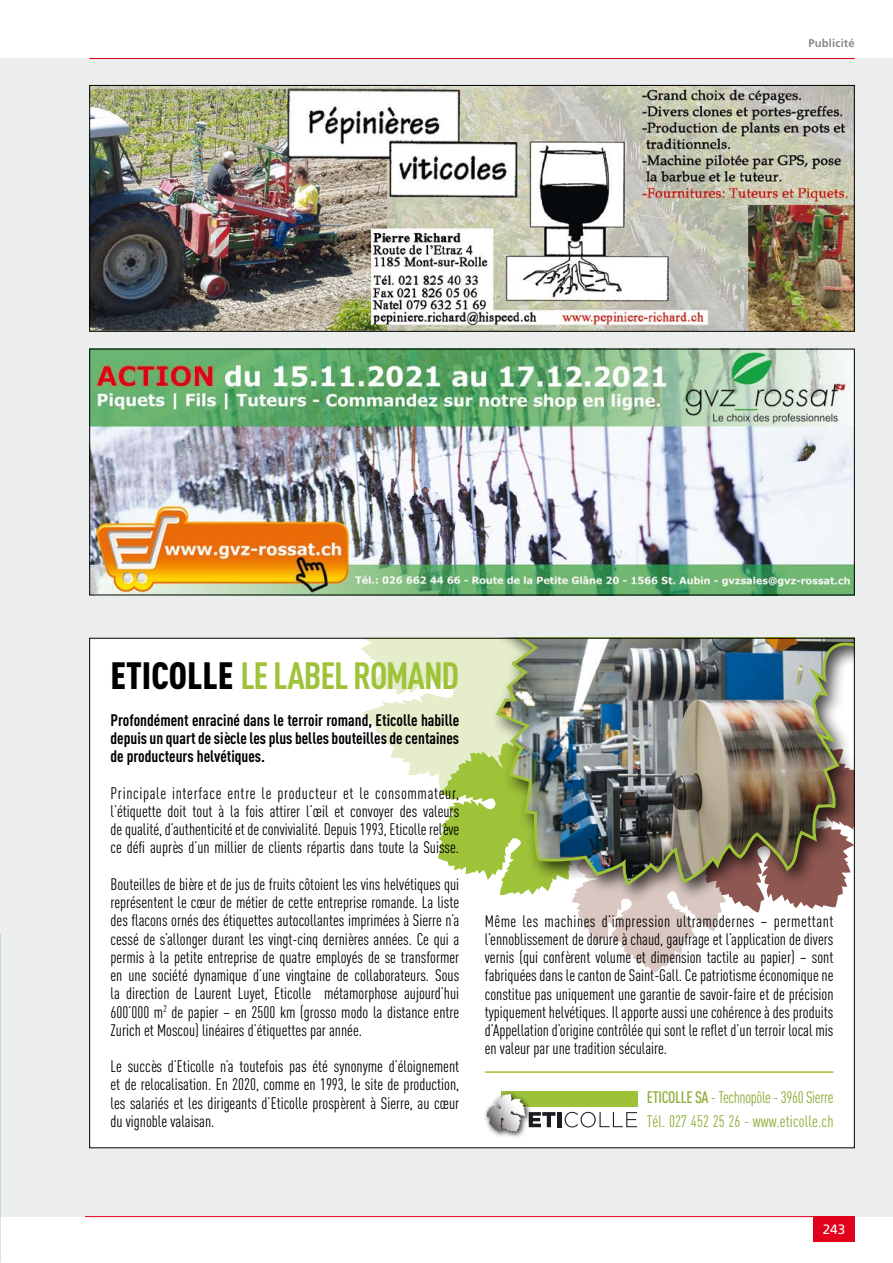
<style>
.page{position:relative;width:893px;height:1263px;background:#fff}
.page>*{position:absolute;margin:0;border:0;box-sizing:border-box;transform-origin:0 0}
.t1{font:700 37.5px "DIN Cond";letter-spacing:-.03em;color:#9ec238}
.t2{font:16.5px/18.3px "DIN Cond";color:#000;text-align:justify}
.t3{font:700 16.5px/18.3px "DIN Cond";color:#000;text-align:justify}
.t4{font:16.5px/24px "DIN Cond";letter-spacing:.01em;color:#8cad34}
.t5{font:13.5px "Frutiger";color:#fff}
.t6{font:700 11.25px "Frutiger";letter-spacing:.015em;color:#87888a}
.s1{font-weight:900;color:#000}
.s2{font-weight:500}
</style>
<div class="page">
<div style="left:0;top:58px;width:893px;height:1158px;background:#eceded"></div>
<hr style="left:85px;top:1216px;width:770px;height:1px;background:#e2001a">
<div style="left:813px;top:1216px;width:42px;height:26px;background:#e2001a"></div>
<hr style="left:89px;top:58px;width:766px;height:1px;background:#e2001a">
<img style="left:91px;top:87px;width:762px;height:243px">
<div style="left:89px;top:85px;width:766px;height:247px;border:1px solid #000"></div>
<img style="left:91px;top:351px;width:762px;height:242px">
<div style="left:90px;top:638px;width:764px;height:510px;background:#fff"></div>
<div style="left:501px;top:1091px;width:136px;height:15px;background:#9dc139"></div>
<svg style="left:535px;top:1112px;width:20px;height:15px"></svg>
<div style="left:557px;top:1112px;width:5px;height:15px;background:#1c1c20"></div>
<svg style="left:565px;top:1112px;width:72px;height:15px"></svg>
<img style="left:485px;top:1092px;width:50px;height:45px">
<svg style="left:486px;top:1094px;width:34px;height:38px"></svg>
<hr style="left:485px;top:1071px;width:348px;height:2px;background:#9ec238">
<img style="left:361px;top:640px;width:492px;height:333px">
<p class="t6" style="left:808px;top:37px;width:48px">Publicité</p>
<h1 class="t1" style="left:111px;top:653px;width:350px"><span class="s1">ETICOLLE</span> LE LABEL ROMAND</h1>
<p class="t3" style="left:111px;top:710px;width:350px">Profondément enraciné dans le terroir romand, Eticolle habille depuis un quart de siècle les plus belles bouteilles de centaines de producteurs helvétiques.</p>
<p class="t2" style="left:111px;top:784px;width:350px">Principale interface entre le producteur et le consommateur, l’étiquette doit tout à la fois attirer l’œil et convoyer des valeurs de qualité, d’authenticité et de convivialité. Depuis 1993, Eticolle relève ce défi auprès d’un millier de clients répartis dans toute la Suisse.</p>
<p class="t2" style="left:111px;top:875px;width:350px">Bouteilles de bière et de jus de fruits côtoient les vins helvétiques qui représentent le cœur de métier de cette entreprise romande. La liste des flacons ornés des étiquettes autocollantes imprimées à Sierre n’a cessé de s’allonger durant les vingt-cinq dernières années. Ce qui a permis à la petite entreprise de quatre employés de se transformer en une société dynamique d’une vingtaine de collaborateurs. Sous la direction de Laurent Luyet, Eticolle métamorphose aujourd’hui 600’000 m<sup>2</sup> de papier – en 2500 km (grosso modo la distance entre Zurich et Moscou) linéaires d’étiquettes par année.</p>
<p class="t2" style="left:111px;top:1057px;width:350px">Le succès d’Eticolle n’a toutefois pas été synonyme d’éloignement et de relocalisation. En 2020, comme en 1993, le site de production, les salariés et les dirigeants d’Eticolle prospèrent à Sierre, au cœur du vignoble valaisan.</p>
<p class="t2" style="left:485px;top:912px;width:350px">Même les machines d’impression ultramodernes – permettant l’ennoblissement de dorure à chaud, gaufrage et l’application de divers vernis (qui confèrent volume et dimension tactile au papier) – sont fabriquées dans le canton de Saint-Gall. Ce patriotisme économique ne constitue pas uniquement une garantie de savoir-faire et de précision typiquement helvétiques. Il apporte aussi une cohérence à des produits d’Appellation d’origine contrôlée qui sont le reflet d’un terroir local mis en valeur par une tradition séculaire.</p>
<p class="t4" style="left:647px;top:1085px;width:188px"><span class="s2">ETICOLLE SA</span> - Technopôle - 3960 Sierre<br>Tél. 027 452 25 26 - www.eticolle.ch</p>
<p class="t5" style="left:823px;top:1221px;width:24px">243</p>
</div>
